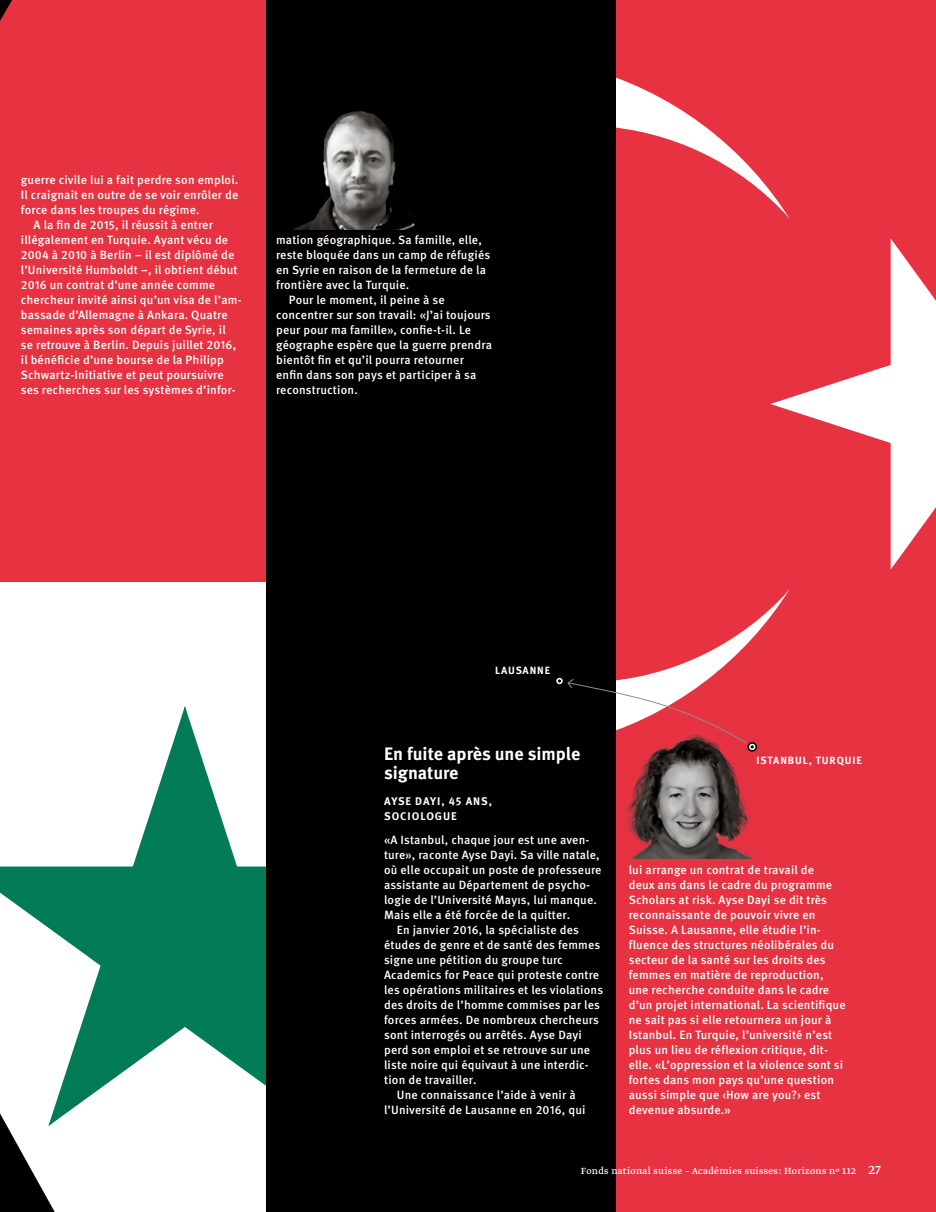
<style>
.page{position:relative;width:936px;height:1212px;background:#fff}
.page>*{position:absolute;margin:0;border:0;box-sizing:border-box;transform-origin:0 0}
._48_kastentext-EX_bo{font:700 18px/19.5px "Meta OT";letter-spacing:-.005em;color:#fff}
._48_kastentext-EX_8{font:500 12px/15px "Meta OT";letter-spacing:.015em;color:#fff}
._48_kastentext-EX_bo-2{font:700 11.1px/15px "Meta OT";letter-spacing:.085em;color:#fff}
._20_lauftxt_9_75_FR{font:10.5px "Greta Text Std";letter-spacing:.03em;color:#fff}
._48_kastentext-EX_bo-3{font:700 10.5px "Meta OT";letter-spacing:.085em;color:#fff}
.s1{font-size:14.7px}
</style>
<div class="page">
<div style="left:455px;top:1039px;width:480px;height:173px;background:#e63241"></div>
<div style="left:340px;top:0;width:595px;height:1100px;background:#e63241"></div>
<svg style="left:615px;top:56px;width:89px;height:696px"></svg>
<svg style="left:615px;top:126px;width:175px;height:552px"></svg>
<svg style="left:770px;top:238px;width:165px;height:331px"></svg>
<div style="left:0;top:0;width:558px;height:581px;background:#e63241"></div>
<svg style="left:55px;top:706px;width:211px;height:168px"></svg>
<div style="left:236px;top:874px;width:30px;height:212px;background:#007b55"></div>
<div style="left:55px;top:874px;width:181px;height:31px;background:#007b55"></div>
<svg style="left:55px;top:905px;width:201px;height:217px;fill:#007b55"></svg>
<svg style="left:0;top:0;width:55px;height:1212px;fill:#e63241"></svg>
<div style="left:266px;top:0;width:349px;height:1212px;background:#000"></div>
<img style="left:621px;top:744px;width:136px;height:115px">
<img style="left:294px;top:111px;width:122px;height:118px">
<svg style="left:747px;top:742px;width:10px;height:10px"></svg>
<svg style="left:556px;top:678px;width:199px;height:72px"></svg>
<p class="_48_kastentext-EX_8" style="left:21px;top:172px;width:219px">guerre civile lui a fait perdre son emploi.</p>
<p class="_48_kastentext-EX_8" style="left:21px;top:187px;width:219px">Il craignait en outre de se voir enrôler de</p>
<p class="_48_kastentext-EX_8" style="left:21px;top:202px;width:180px">force dans les troupes du régime.</p>
<p class="_48_kastentext-EX_8" style="left:34px;top:217px;width:181px">A la fin de 2015, il réussit à entrer</p>
<p class="_48_kastentext-EX_8" style="left:21px;top:232px;width:209px">illégalement en Turquie. Ayant vécu de</p>
<p class="_48_kastentext-EX_8" style="left:21px;top:247px;width:215px">2004 à 2010 à Berlin – il est diplômé de</p>
<p class="_48_kastentext-EX_8" style="left:21px;top:262px;width:218px">l’Université Humboldt –, il obtient début</p>
<p class="_48_kastentext-EX_8" style="left:21px;top:277px;width:196px">2016 un contrat d’une année comme</p>
<p class="_48_kastentext-EX_8" style="left:21px;top:292px;width:222px">chercheur invité ainsi qu’un visa de l’am-</p>
<p class="_48_kastentext-EX_8" style="left:21px;top:307px;width:208px">bassade d’Allemagne à Ankara. Quatre</p>
<p class="_48_kastentext-EX_8" style="left:21px;top:322px;width:206px">semaines après son départ de Syrie, il</p>
<p class="_48_kastentext-EX_8" style="left:21px;top:337px;width:217px">se retrouve à Berlin. Depuis juillet 2016,</p>
<p class="_48_kastentext-EX_8" style="left:21px;top:352px;width:205px">il bénéficie d’une bourse de la Philipp</p>
<p class="_48_kastentext-EX_8" style="left:21px;top:367px;width:204px">Schwartz-Initiative et peut poursuivre</p>
<p class="_48_kastentext-EX_8" style="left:21px;top:382px;width:216px">ses recherches sur les systèmes d’infor-</p>
<p class="_48_kastentext-EX_8" style="left:276px;top:232px;width:207px">mation géographique. Sa famille, elle,</p>
<p class="_48_kastentext-EX_8" style="left:276px;top:247px;width:216px">reste bloquée dans un camp de réfugiés</p>
<p class="_48_kastentext-EX_8" style="left:276px;top:262px;width:211px">en Syrie en raison de la fermeture de la</p>
<p class="_48_kastentext-EX_8" style="left:276px;top:277px;width:135px">frontière avec la Turquie.</p>
<p class="_48_kastentext-EX_8" style="left:289px;top:292px;width:157px">Pour le moment, il peine à se</p>
<p class="_48_kastentext-EX_8" style="left:276px;top:307px;width:216px">concentrer sur son travail: «J’ai toujours</p>
<p class="_48_kastentext-EX_8" style="left:276px;top:322px;width:196px">peur pour ma famille», confie-t-il. Le</p>
<p class="_48_kastentext-EX_8" style="left:276px;top:337px;width:217px">géographe espère que la guerre prendra</p>
<p class="_48_kastentext-EX_8" style="left:276px;top:352px;width:189px">bientôt fin et qu’il pourra retourner</p>
<p class="_48_kastentext-EX_8" style="left:276px;top:367px;width:202px">enfin dans son pays et participer à sa</p>
<p class="_48_kastentext-EX_8" style="left:276px;top:382px;width:83px">reconstruction.</p>
<p class="_48_kastentext-EX_bo-3" style="left:495px;top:664px;width:56px">LAUSANNE</p>
<p class="_48_kastentext-EX_bo" style="left:384px;top:744px;width:198px">En fuite après une simple signature</p>
<p class="_48_kastentext-EX_bo-3" style="left:756px;top:753px;width:107px">ISTANBUL, TURQUIE</p>
<p class="_48_kastentext-EX_bo-2" style="left:384px;top:794px;width:109px">AYSE DAYI, 45 ANS,<br>SOCIOLOGUE</p>
<p class="_48_kastentext-EX_8" style="left:384px;top:832px;width:219px">«A Istanbul, chaque jour est une aven&shy;ture», raconte Ayse Dayi. Sa ville natale, où elle occupait un poste de professeure assistante au Département de psycho&shy;logie de l’Université Mayıs, lui manque.<br>Mais elle a été forcée de la quitter.</p>
<p class="_48_kastentext-EX_8" style="left:384px;top:922px;width:220px;text-indent:13px">En janvier 2016, la spécialiste des études de genre et de santé des femmes signe une pétition du groupe turc Academics for Peace qui proteste contre les opérations militaires et les violations des droits de l’homme commises par les forces armées. De nombreux chercheurs sont interrogés ou arrêtés. Ayse Dayi perd son emploi et se retrouve sur une liste noire qui équivaut à une interdic&shy;tion de travailler.</p>
<p class="_48_kastentext-EX_8" style="left:384px;top:1087px;width:203px;text-align:center">Une connaissance l’aide à venir à l’Université de Lausanne en 2016, qui</p>
<p class="_48_kastentext-EX_8" style="left:628px;top:862px;width:218px">lui arrange un contrat de travail de<br>deux ans dans le cadre du programme Scholars at risk. Ayse Dayi se dit très reconnaissante de pouvoir vivre en Suisse. A Lausanne, elle étudie l’in&shy;fluence des structures néolibérales du secteur de la santé sur les droits des femmes en matière de reproduction, une recherche conduite dans le cadre d’un projet international. La scientifique ne sait pas si elle retournera un jour à Istanbul. En Turquie, l’université n’est plus un lieu de réflexion critique, dit&shy;elle. «L’oppression et la violence sont si fortes dans mon pays qu’une question aussi simple que ‹How are you?› est devenue absurde.»</p>
<p class="_20_lauftxt_9_75_FR" style="left:581px;top:1165px;width:301px">Fonds national suisse – Académies suisses: Horizons n<sup>o</sup> 112 <span class="s1">27</span></p>
</div>
